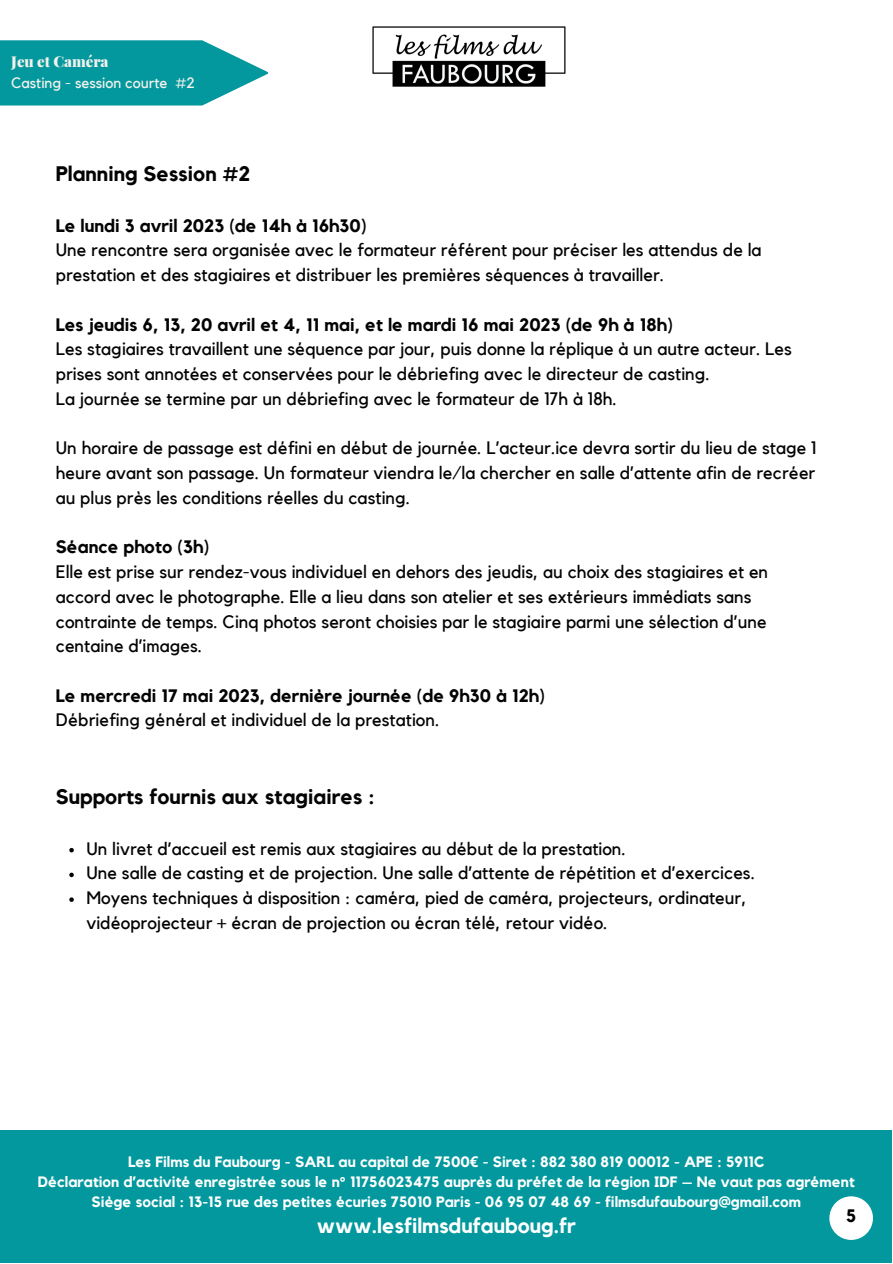
<style>
.page{position:relative;width:893px;height:1264px;background:#fff}
.page>*{position:absolute;margin:0;border:0;box-sizing:border-box;transform-origin:0 0}
.t1{font:700 21px "Kollektif";letter-spacing:.005em;color:#030303}
.t2{font:700 21px "Kollektif";letter-spacing:.005em;color:#fff}
.t3{font:18px/24.8px "Kollektif";letter-spacing:.005em;color:#030303}
.t4{font:700 18px "Kollektif";letter-spacing:.005em;color:#030303}
.t5{font:700 18px "Kollektif";color:#000}
.t6{font:700 15px/20.2px "Kollektif";letter-spacing:.005em;color:#fff;text-align:center}
.t7{font:15px "Kollektif";color:#f2f1ec}
.t8{font:900 15px "Playfair Display";color:#f2f1ec}
.s1{font-family:"Noto Sans"}
</style>
<div class="page">
<div style="left:0;top:1130px;width:891px;height:132px;background:#03989e"></div>
<svg style="left:69px;top:848px;width:5px;height:4px"></svg>
<svg style="left:69px;top:872px;width:5px;height:5px"></svg>
<svg style="left:69px;top:897px;width:5px;height:4px"></svg>
<div style="left:829px;top:1196px;width:43px;height:43px;background:#fff;border-radius:50%"></div>
<svg style="left:0;top:40px;width:268px;height:65px;background:#20a4a9"></svg>
<img style="left:372px;top:26px;width:194px;height:61px">
<p class="t8" style="left:11px;top:51px;width:99px">Jeu et Caméra</p>
<p class="t7" style="left:11px;top:75px;width:185px">Casting - session courte #2</p>
<p class="t1" style="left:56px;top:164px;width:196px">Planning Session #2</p>
<p class="t4" style="left:56px;top:217px;width:312px">Le lundi 3 avril 2023 (de 14h à 16h30)</p>
<p class="t3" style="left:56px;top:238px;width:707px">Une rencontre sera organisée avec le formateur référent pour préciser les attendus de la prestation et des stagiaires et distribuer les premières séquences à travailler.</p>
<p class="t4" style="left:56px;top:316px;width:618px">Les jeudis 6, 13, 20 avril et 4, 11 mai, et le mardi 16 mai 2023 (de 9h à 18h)</p>
<p class="t3" style="left:56px;top:337px;width:737px">Les stagiaires travaillent une séquence par jour, puis donne la réplique à un autre acteur. Les prises sont annotées et conservées pour le débriefing avec le directeur de casting.<br>La journée se termine par un débriefing avec le formateur de 17h à 18h.</p>
<p class="t3" style="left:56px;top:436px;width:762px;text-align:justify">Un horaire de passage est défini en début de journée. L’acteur.ice devra sortir du lieu de stage 1 heure avant son passage. Un formateur viendra le/la chercher en salle d’attente afin de recréer au plus près les conditions réelles du casting.</p>
<p class="t4" style="left:56px;top:538px;width:155px">Séance photo (3h)</p>
<p class="t3" style="left:56px;top:560px;width:713px">Elle est prise sur rendez-vous individuel en dehors des jeudis, au choix des stagiaires et en accord avec le photographe. Elle a lieu dans son atelier et ses extérieurs immédiats sans contrainte de temps. Cinq photos seront choisies par le stagiaire parmi une sélection d’une centaine d’images.</p>
<p class="t4" style="left:56px;top:687px;width:490px">Le mercredi 17 mai 2023, dernière journée (de 9h30 à 12h)</p>
<p class="t3" style="left:56px;top:708px;width:385px">Débriefing général et individuel de la prestation.</p>
<p class="t1" style="left:56px;top:787px;width:320px">Supports fournis aux stagiaires :</p>
<p class="t3" style="left:86px;top:836px;width:670px">Un livret d’accueil est remis aux stagiaires au début de la prestation.<br>Une salle de casting et de projection. Une salle d’attente de répétition et d’exercices.<br>Moyens techniques à disposition : caméra, pied de caméra, projecteurs, ordinateur, vidéoprojecteur + écran de projection ou écran télé, retour vidéo.</p>
<p class="t6" style="left:38px;top:1151px;width:818px">Les Films du Faubourg - SARL au capital de 7500<span class="s1">€</span> - Siret : 882 380 819 00012 - APE : 5911C<br>Déclaration d’activité enregistrée sous le n° 11756023475 auprès du préfet de la région IDF – Ne vaut pas agrément<br>Siège social : 13-15 rue des petites écuries 75010 Paris - 06 95 07 48 69 - filmsdufaubourg@gmail.com</p>
<p class="t2" style="left:317px;top:1215px;width:260px">www.lesfilmsdufauboug.fr</p>
<p class="t5" style="left:846px;top:1207px;width:12px">5</p>
</div>
